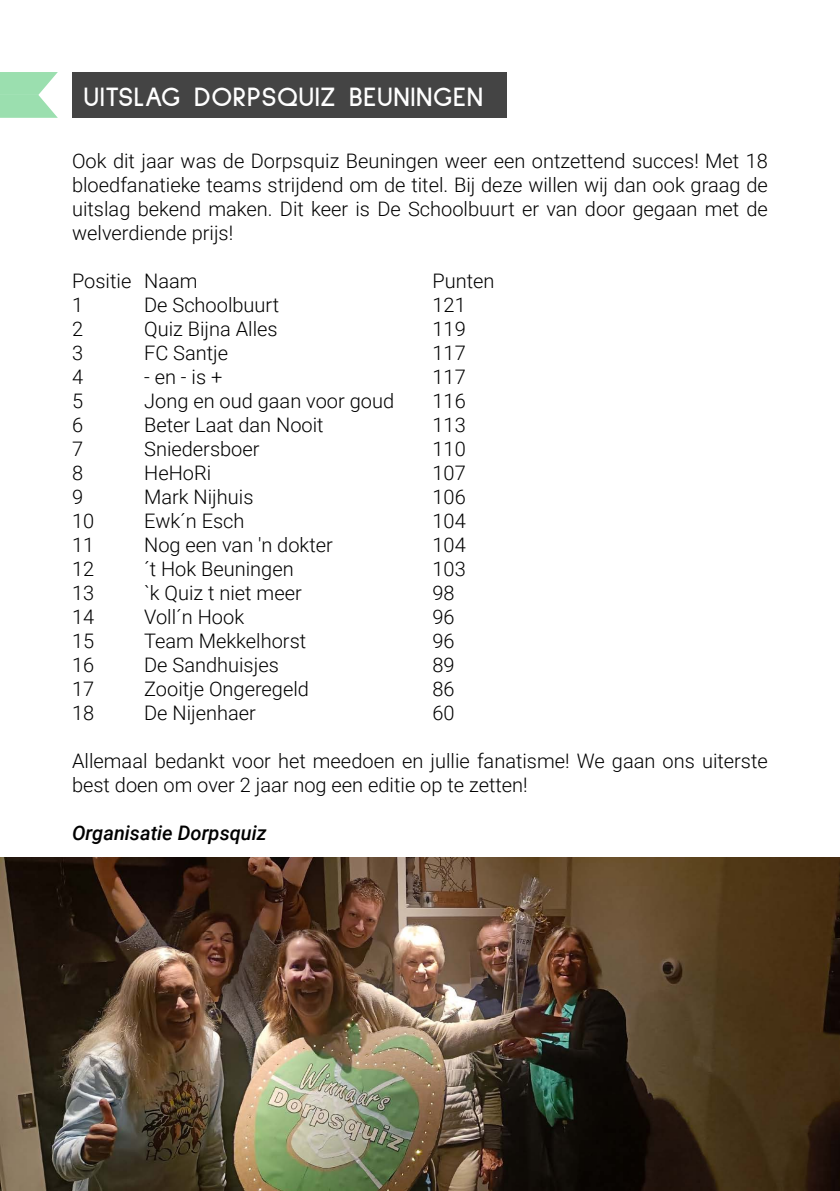
<style>
.page{position:relative;width:840px;height:1191px;background:#fff}
.page>*{position:absolute;margin:0;border:0;box-sizing:border-box;transform-origin:0 0}
.t1{font:700 28px "Sulphur Point";letter-spacing:.02em;color:#fff}
.t2{font:300 20px/24px "Roboto";color:#000;text-align:justify}
.t3{font:italic 500 20px "Roboto";color:#000}
</style>
<div class="page">
<div style="left:72px;top:72px;width:434px;height:45px;background:#444"></div>
<svg style="left:0;top:72px;width:58px;height:46px"></svg>
<img style="left:0;top:857px;width:839px;height:334px">
<h1 class="t1" style="left:83px;top:81px;width:401px">UITSLAG DORPSQUIZ BEUNINGEN</h1>
<p class="t2" style="left:72px;top:148px;width:697px">Ook dit jaar was de Dorpsquiz Beuningen weer een ontzettend succes! Met 18 bloedfanatieke teams strijdend om de titel. Bij deze willen wij dan ook graag de uitslag bekend maken. Dit keer is De Schoolbuurt er van door gegaan met de welverdiende prijs!</p>
<p class="t2" style="left:72px;top:268px;width:127px">Positie Naam</p>
<p class="t2" style="left:432px;top:268px;width:64px">Punten</p>
<p class="t2" style="left:72px;top:292px;width:13px">1</p>
<p class="t2" style="left:144px;top:292px;width:136px">De Schoolbuurt</p>
<p class="t2" style="left:432px;top:292px;width:35px">121</p>
<p class="t2" style="left:72px;top:316px;width:13px">2</p>
<p class="t2" style="left:144px;top:316px;width:135px">Quiz Bijna Alles</p>
<p class="t2" style="left:432px;top:316px;width:35px">119</p>
<p class="t2" style="left:72px;top:340px;width:13px">3</p>
<p class="t2" style="left:144px;top:340px;width:85px">FC Santje</p>
<p class="t2" style="left:432px;top:340px;width:35px">117</p>
<p class="t2" style="left:72px;top:364px;width:13px">4</p>
<p class="t2" style="left:144px;top:364px;width:80px">- en - is +</p>
<p class="t2" style="left:432px;top:364px;width:35px">117</p>
<p class="t2" style="left:72px;top:388px;width:13px">5</p>
<p class="t2" style="left:144px;top:388px;width:251px">Jong en oud gaan voor goud</p>
<p class="t2" style="left:432px;top:388px;width:35px">116</p>
<p class="t2" style="left:72px;top:412px;width:13px">6</p>
<p class="t2" style="left:144px;top:412px;width:181px">Beter Laat dan Nooit</p>
<p class="t2" style="left:432px;top:412px;width:35px">113</p>
<p class="t2" style="left:72px;top:436px;width:13px">7</p>
<p class="t2" style="left:144px;top:436px;width:117px">Sniedersboer</p>
<p class="t2" style="left:432px;top:436px;width:35px">110</p>
<p class="t2" style="left:72px;top:460px;width:13px">8</p>
<p class="t2" style="left:144px;top:460px;width:69px">HeHoRi</p>
<p class="t2" style="left:432px;top:460px;width:35px">107</p>
<p class="t2" style="left:72px;top:484px;width:13px">9</p>
<p class="t2" style="left:144px;top:484px;width:111px">Mark Nijhuis</p>
<p class="t2" style="left:432px;top:484px;width:35px">106</p>
<p class="t2" style="left:72px;top:508px;width:24px">10</p>
<p class="t2" style="left:144px;top:508px;width:102px">Ewk´n Esch</p>
<p class="t2" style="left:432px;top:508px;width:35px">104</p>
<p class="t2" style="left:72px;top:532px;width:24px">11</p>
<p class="t2" style="left:144px;top:532px;width:190px">Nog een van 'n dokter</p>
<p class="t2" style="left:432px;top:532px;width:35px">104</p>
<p class="t2" style="left:72px;top:556px;width:24px">12</p>
<p class="t2" style="left:144px;top:556px;width:151px">´t Hok Beuningen</p>
<p class="t2" style="left:432px;top:556px;width:35px">103</p>
<p class="t2" style="left:72px;top:580px;width:24px">13</p>
<p class="t2" style="left:144px;top:580px;width:159px">`k Quiz t niet meer</p>
<p class="t2" style="left:432px;top:580px;width:24px">98</p>
<p class="t2" style="left:72px;top:604px;width:24px">14</p>
<p class="t2" style="left:144px;top:604px;width:101px">Voll´n Hook</p>
<p class="t2" style="left:432px;top:604px;width:24px">96</p>
<p class="t2" style="left:72px;top:628px;width:24px">15</p>
<p class="t2" style="left:144px;top:628px;width:163px">Team Mekkelhorst</p>
<p class="t2" style="left:432px;top:628px;width:24px">96</p>
<p class="t2" style="left:72px;top:652px;width:24px">16</p>
<p class="t2" style="left:144px;top:652px;width:136px">De Sandhuisjes</p>
<p class="t2" style="left:432px;top:652px;width:24px">89</p>
<p class="t2" style="left:72px;top:676px;width:24px">17</p>
<p class="t2" style="left:144px;top:676px;width:166px">Zooitje Ongeregeld</p>
<p class="t2" style="left:432px;top:676px;width:24px">86</p>
<p class="t2" style="left:72px;top:700px;width:24px">18</p>
<p class="t2" style="left:144px;top:700px;width:113px">De Nijenhaer</p>
<p class="t2" style="left:432px;top:700px;width:24px">60</p>
<p class="t2" style="left:72px;top:748px;width:697px">Allemaal bedankt voor het meedoen en jullie fanatisme! We gaan ons uiterste best doen om over 2 jaar nog een editie op te zetten!</p>
<p class="t3" style="left:72px;top:819px;width:196px">Organisatie Dorpsquiz</p>
</div>
